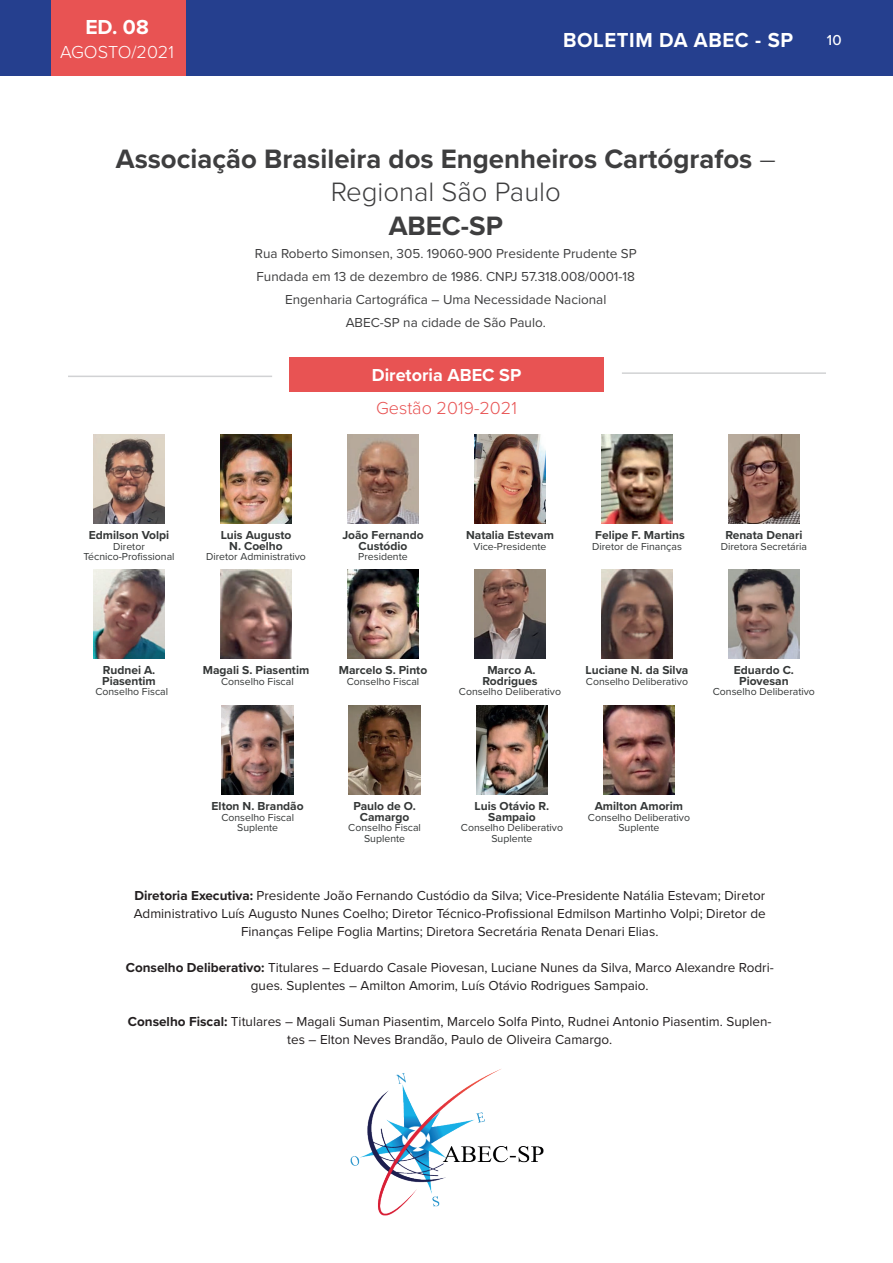
<style>
.page{position:relative;width:893px;height:1263px;background:#fff}
.page>*{position:absolute;margin:0;border:0;box-sizing:border-box;transform-origin:0 0}
.t1{font:700 27.6px/33px "Proxima Nova";color:#3e3e3f;text-align:center}
.t2{font:700 21px "Proxima Nova";letter-spacing:.03em;color:#fff}
.t3{font:300 18px "Proxima Nova";color:#e85353}
.t4{font:700 18px "Proxima Nova";color:#fff}
.t5{font:300 18px "Proxima Nova";color:#fff}
.t6{font:500 15px "Proxima Nova";color:#fff}
.t7{font:13.5px/18px "Proxima Nova";color:#231f20;text-align:center}
.t8{font:13.5px/23px "Proxima Nova";color:#3e3e3f;text-align:center}
.t9{font:700 12px/10.5px "Proxima Nova";color:#343737;text-align:center}
.t10{font:10.5px/10.5px "Proxima Nova";color:#343737;text-align:center}
.s1{font-weight:300}
.s2{font-weight:700}
</style>
<div class="page">
<div style="left:0;top:0;width:893px;height:75px;background:#253f8e"></div>
<div style="left:51px;top:0;width:134px;height:75px;background:#e85353"></div>
<div style="left:289px;top:357px;width:315px;height:34px;background:#e85353"></div>
<hr style="left:68px;top:376px;width:204px;height:1px;background:#d1d2d4">
<hr style="left:622px;top:372px;width:204px;height:2px;background:#d1d2d4">
<img style="left:350px;top:1069px;width:194px;height:147px">
<img style="left:93px;top:435px;width:72px;height:89px">
<img style="left:93px;top:570px;width:72px;height:89px">
<img style="left:222px;top:705px;width:71px;height:89px">
<img style="left:220px;top:435px;width:72px;height:89px">
<img style="left:220px;top:570px;width:72px;height:89px">
<img style="left:349px;top:705px;width:71px;height:89px">
<img style="left:347px;top:435px;width:72px;height:89px">
<img style="left:347px;top:570px;width:72px;height:89px">
<img style="left:476px;top:705px;width:72px;height:89px">
<img style="left:474px;top:435px;width:72px;height:89px">
<img style="left:474px;top:570px;width:72px;height:89px">
<img style="left:603px;top:705px;width:72px;height:89px">
<img style="left:601px;top:435px;width:72px;height:89px">
<img style="left:601px;top:570px;width:72px;height:89px">
<img style="left:728px;top:435px;width:72px;height:89px">
<img style="left:728px;top:570px;width:72px;height:89px">
<h2 class="t2" style="left:85px;top:11px;width:65px">ED. 08</h2>
<h3 class="t5" style="left:60px;top:39px;width:115px">AGOSTO/2021</h3>
<h2 class="t2" style="left:563px;top:24px;width:232px">BOLETIM DA ABEC - SP</h2>
<p class="t6" style="left:827px;top:28px;width:16px">10</p>
<h1 class="t1" style="left:116px;top:142px;width:661px">Associação Brasileira dos Engenheiros Cartógrafos <span class="s1">–<br>Regional São Paulo</span></h1>
<h1 class="t1" style="left:389px;top:208px;width:116px">ABEC-SP</h1>
<p class="t8" style="left:255px;top:241px;width:383px">Rua Roberto Simonsen, 305. 19060-900 Presidente Prudente SP Fundada em 13 de dezembro de 1986. CNPJ 57.318.008/0001-18<br>Engenharia Cartográfica – Uma Necessidade Nacional<br>ABEC-SP na cidade de São Paulo.</p>
<h3 class="t4" style="left:372px;top:362px;width:151px">Diretoria ABEC SP</h3>
<h3 class="t3" style="left:376px;top:395px;width:142px">Gestão 2019-2021</h3>
<p class="t9" style="left:89px;top:530px;width:82px">Edmilson Volpi</p>
<p class="t10" style="left:83px;top:541px;width:93px">Diretor<br>Técnico-Profissional</p>
<p class="t9" style="left:221px;top:530px;width:72px">Luis Augusto<br>N. Coelho</p>
<p class="t10" style="left:206px;top:551px;width:101px">Diretor Administrativo</p>
<p class="t9" style="left:342px;top:530px;width:83px">João Fernando<br>Custódio</p>
<p class="t10" style="left:358px;top:551px;width:51px">Presidente</p>
<p class="t9" style="left:466px;top:530px;width:89px">Natalia Estevam</p>
<p class="t10" style="left:473px;top:541px;width:75px">Vice-Presidente</p>
<p class="t9" style="left:595px;top:530px;width:91px">Felipe F. Martins</p>
<p class="t10" style="left:592px;top:541px;width:91px">Diretor de Finanças</p>
<p class="t9" style="left:725px;top:530px;width:79px">Renata Denari</p>
<p class="t10" style="left:721px;top:541px;width:88px">Diretora Secretária</p>
<p class="t9" style="left:102px;top:665px;width:55px;text-align:left">Rudnei A.<br>Piasentim</p>
<p class="t10" style="left:95px;top:686px;width:74px">Conselho Fiscal</p>
<p class="t9" style="left:203px;top:665px;width:108px">Magali S. Piasentim</p>
<p class="t10" style="left:221px;top:676px;width:74px">Conselho Fiscal</p>
<p class="t9" style="left:339px;top:665px;width:90px">Marcelo S. Pinto</p>
<p class="t10" style="left:347px;top:676px;width:74px">Conselho Fiscal</p>
<p class="t9" style="left:482px;top:665px;width:56px">Marco A.<br>Rodrigues</p>
<p class="t10" style="left:459px;top:686px;width:104px">Conselho Deliberativo</p>
<p class="t9" style="left:586px;top:665px;width:104px">Luciane N. da Silva</p>
<p class="t10" style="left:586px;top:676px;width:104px">Conselho Deliberativo</p>
<p class="t9" style="left:734px;top:665px;width:62px">Eduardo C.<br>Piovesan</p>
<p class="t10" style="left:713px;top:686px;width:104px">Conselho Deliberativo</p>
<p class="t9" style="left:212px;top:801px;width:94px">Elton N. Brandão</p>
<p class="t10" style="left:221px;top:811px;width:74px">Conselho Fiscal<br>Suplente</p>
<p class="t9" style="left:353px;top:801px;width:64px">Paulo de O.<br>Camargo</p>
<p class="t10" style="left:348px;top:822px;width:74px">Conselho Fiscal<br>Suplente</p>
<p class="t9" style="left:475px;top:801px;width:76px">Luis Otávio R.<br>Sampaio</p>
<p class="t10" style="left:461px;top:822px;width:104px">Conselho Deliberativo<br>Suplente</p>
<p class="t9" style="left:595px;top:801px;width:90px">Amilton Amorim</p>
<p class="t10" style="left:588px;top:811px;width:104px">Conselho Deliberativo<br>Suplente</p>
<p class="t7" style="left:134px;top:886px;width:634px"><span class="s2">Diretoria Executiva:</span> Presidente João Fernando Custódio da Silva; Vice-Presidente Natália Estevam; Diretor<br>Administrativo Luís Augusto Nunes Coelho; Diretor Técnico-Profissional Edmilson Martinho Volpi; Diretor de<br>Finanças Felipe Foglia Martins; Diretora Secretária Renata Denari Elias.</p>
<p class="t7" style="left:126px;top:958px;width:650px"><span class="s2">Conselho Deliberativo:</span> Titulares – Eduardo Casale Piovesan, Luciane Nunes da Silva, Marco Alexandre Rodri&shy;gues. Suplentes – Amilton Amorim, Luís Otávio Rodrigues Sampaio.</p>
<p class="t7" style="left:128px;top:1012px;width:645px"><span class="s2">Conselho Fiscal:</span> Titulares – Magali Suman Piasentim, Marcelo Solfa Pinto, Rudnei Antonio Piasentim. Suplen&shy;tes – Elton Neves Brandão, Paulo de Oliveira Camargo.</p>
</div>
